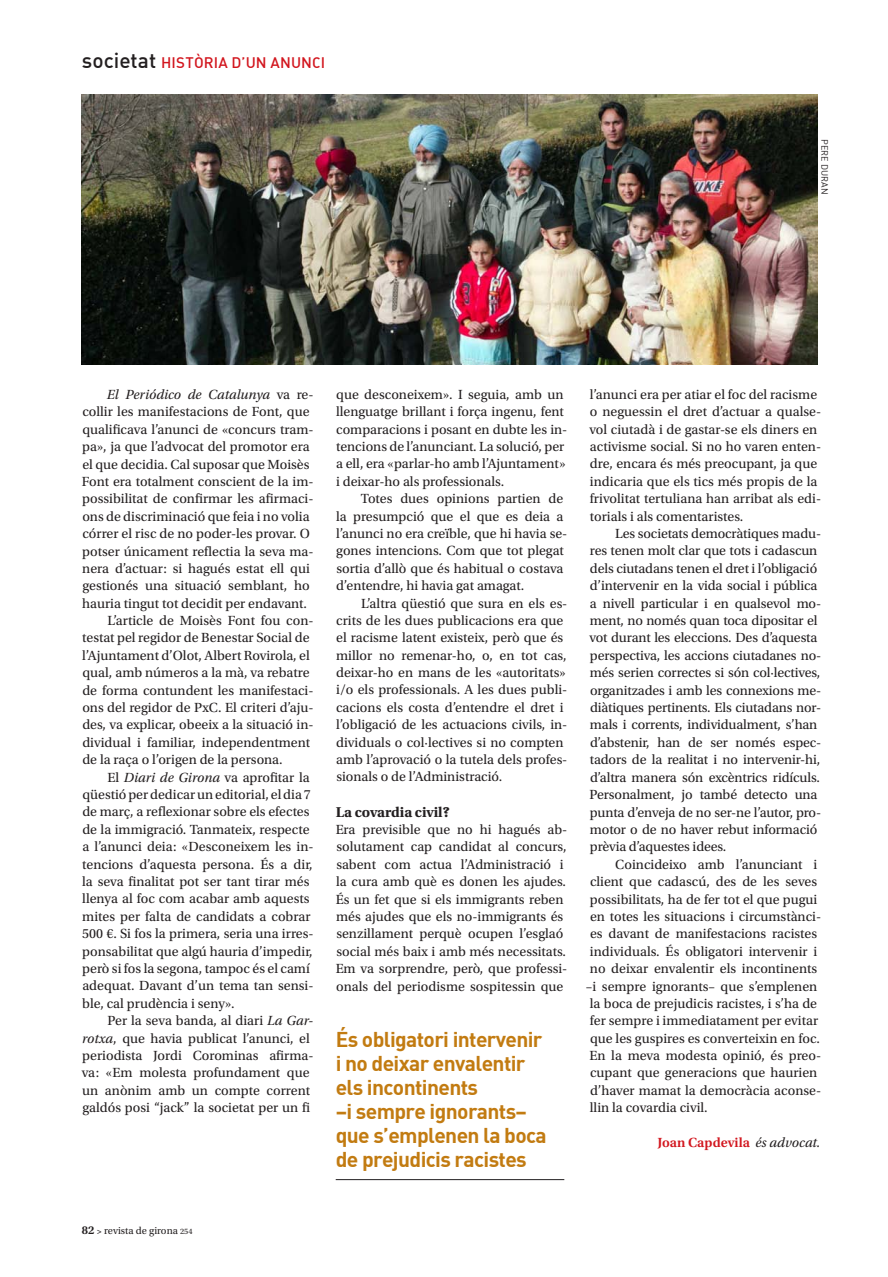
<style>
.page{position:relative;width:888px;height:1277px;background:#fff}
.page>*{position:absolute;margin:0;border:0;box-sizing:border-box;transform-origin:0 0}
.Secccions_Frases_des{font:21px/24px "DIN Bold";letter-spacing:-.03em;color:#c27b11}
.t1{font:15px "DIN Medium Alternate";letter-spacing:.01em;color:#d2161e}
.Seccions_intertitol{font:700 15px "Utopia Std";letter-spacing:-.01em;color:#231f20}
.t2{font:13.95px/17.4px "Utopia Std";letter-spacing:-.005em;color:#231f20}
.t3{font:600 13.95px "Utopia Std";color:#d2161e}
.t4{font:10.5px "Utopia Std";color:#231f20}
.Seccions_Fotograf{font:9px "DIN";color:#231f20}
.s1{font-size:21px;color:#231f20}
.s2{font-style:italic}
.s3{font-weight:600;font-size:12px}
.s4{font-weight:600;font-size:9px}
.s5{font-size:8.25px}
.s6{font-weight:400;font-style:italic;color:#231f20}
</style>
<div class="page">
<hr style="left:336px;top:1179px;width:228px;height:1px;background:#231f20">
<img style="left:82px;top:94px;width:735px;height:270px">
<p class="t1" style="left:82px;top:53px;width:245px"><span class="s1">SOCIETAT</span> H ISTÒRIA D’UN ANUNCI</p>
<p class="Seccions_Fotograf" style="left:830px;top:139px;width:56px;rotate:90deg">Pere Duran</p>
<p class="t2" style="left:82px;top:386px;width:233px;text-indent:25px"><span class="s2">El Periódico de Catalunya</span> va re&shy;collir les manifestacions de Font, que qualificava l’anunci de «concurs tram&shy;pa», ja que l’advocat del promotor era el que decidia. Cal suposar que Moisès Font era totalment conscient de la im&shy;possibilitat de confirmar les afirmaci&shy;ons de discriminació que feia i no volia córrer el risc de no poder-les provar. O potser únicament reflectia la seva ma&shy;nera d’actuar: si hagués estat ell qui gestionés una situació semblant, ho hauria tingut tot decidit per endavant.</p>
<p class="t2" style="left:82px;top:612px;width:233px;text-indent:25px">L’article de Moisès Font fou con&shy;testat pel regidor de Benestar Social de l’Ajuntament d’Olot, Albert Rovirola, el qual, amb números a la mà, va rebatre de forma contundent les manifestaci&shy;ons del regidor de PxC. El criteri d’aju&shy;des, va explicar, obeeix a la situació in&shy;dividual i familiar, independentment de la raça o l’origen de la persona.</p>
<p class="t2" style="left:82px;top:769px;width:233px;text-indent:25px">El <span class="s2">Diari de Girona</span> va aprofitar la qüestió per dedicar un editorial, el dia 7 de març, a reflexionar sobre els efectes de la immigració. Tanmateix, respecte a l’anunci deia: «Desconeixem les in&shy;tencions d’aquesta persona. És a dir, la seva finalitat pot ser tant tirar més llenya al foc com acabar amb aquests mites per falta de candidats a cobrar 500 €. Si fos la primera, seria una irres&shy;ponsabilitat que algú hauria d’impedir, però si fos la segona, tampoc és el camí adequat. Davant d’un tema tan sensi&shy;ble, cal prudència i seny».</p>
<p class="t2" style="left:82px;top:1012px;width:233px;text-indent:26px">Per la seva banda, al diari <span class="s2">La Gar&shy;rotxa</span>, que havia publicat l’anunci, el periodista Jordi Corominas afirma&shy;va: «Em molesta profundament que un anònim amb un compte corrent galdós posi “jack” la societat per un fi</p>
<p class="t4" style="left:82px;top:1225px;width:112px"><span class="s3">82</span> <span class="s4">&gt;</span> revista de girona <span class="s5">254</span></p>
<p class="t2" style="left:336px;top:386px;width:233px">que desconeixem». I seguia, amb un llenguatge brillant i força ingenu, fent comparacions i posant en dubte les in&shy;tencions de l’anunciant. La solució, per a ell, era «parlar-ho amb l’Ajuntament» i deixar-ho als professionals.</p>
<p class="t2" style="left:336px;top:490px;width:233px;text-indent:25px">Totes dues opinions partien de la presumpció que el que es deia a l’anunci no era creïble, que hi havia se&shy;gones intencions. Com que tot plegat sortia d’allò que és habitual o costava d’entendre, hi havia gat amagat.</p>
<p class="t2" style="left:336px;top:595px;width:233px;text-indent:25px">L’altra qüestió que sura en els es&shy;crits de les dues publicacions era que el racisme latent existeix, però que és millor no remenar-ho, o, en tot cas, deixar-ho en mans de les «autoritats» i/o els professionals. A les dues publi&shy;cacions els costa d’entendre el dret i l’obligació de les actuacions civils, in&shy;dividuals o col·lectives si no compten amb l’aprovació o la tutela dels profes&shy;sionals o de l’Administració.</p>
<p class="Seccions_intertitol" style="left:336px;top:803px;width:116px">La covardia civil?</p>
<p class="t2" style="left:336px;top:821px;width:233px">Era previsible que no hi hagués ab&shy;solutament cap candidat al concurs, sabent com actua l’Administració i la cura amb què es donen les ajudes.<br>És un fet que si els immigrants reben més ajudes que els no-immigrants és senzillament perquè ocupen l’esglaó social més baix i amb més necessitats.<br>Em va sorprendre, però, que professi&shy;onals del periodisme sospitessin que</p>
<p class="Secccions_Frases_des" style="left:336px;top:1026px;width:213px">És obligatori intervenir i no deixar envalentir els incontinents<br>–i sempre ignorants– que s’emplenen la boca de prejudicis racistes</p>
<p class="t2" style="left:589px;top:386px;width:233px">l’anunci era per atiar el foc del racisme o neguessin el dret d’actuar a qualse&shy;vol ciutadà i de gastar-se els diners en activisme social. Si no ho varen enten&shy;dre, encara és més preocupant, ja que indicaria que els tics més propis de la frivolitat tertuliana han arribat als edi&shy;torials i als comentaristes.</p>
<p class="t2" style="left:589px;top:525px;width:233px;text-indent:26px">Les societats democràtiques madu&shy;res tenen molt clar que tots i cadascun dels ciutadans tenen el dret i l’obligació d’intervenir en la vida social i pública a nivell particular i en qualsevol mo&shy;ment, no només quan toca dipositar el vot durant les eleccions. Des d’aquesta perspectiva, les accions ciutadanes no&shy;més serien correctes si són col·lectives, organitzades i amb les connexions me&shy;diàtiques pertinents. Els ciutadans nor&shy;mals i corrents, individualment, s’han d’abstenir, han de ser només espec&shy;tadors de la realitat i no intervenir-hi, d’altra manera són excèntrics ridículs.<br>Personalment, jo també detecto una punta d’enveja de no ser-ne l’autor, pro&shy;motor o de no haver rebut informació prèvia d’aquestes idees.</p>
<p class="t2" style="left:586px;top:856px;width:237px;text-indent:29px">Coincideixo amb l’anunciant i client que cadascú, des de les seves possibilitats, ha de fer tot el que pugui en totes les situacions i circumstànci&shy;es davant de manifestacions racistes individuals. És obligatori intervenir i no deixar envalentir els incontinents –i sempre ignorants– que s’emplenen la boca de prejudicis racistes, i s’ha de fer sempre i immediatament per evitar que les guspires es converteixin en foc.<br>En la meva modesta opinió, és preo&shy;cupant que generacions que haurien d’haver mamat la democràcia aconse&shy;llin la covardia civil.</p>
<p class="t3" style="left:657px;top:1135px;width:164px">Joan Capdevila <span class="s6">és advocat.</span></p>
</div>
